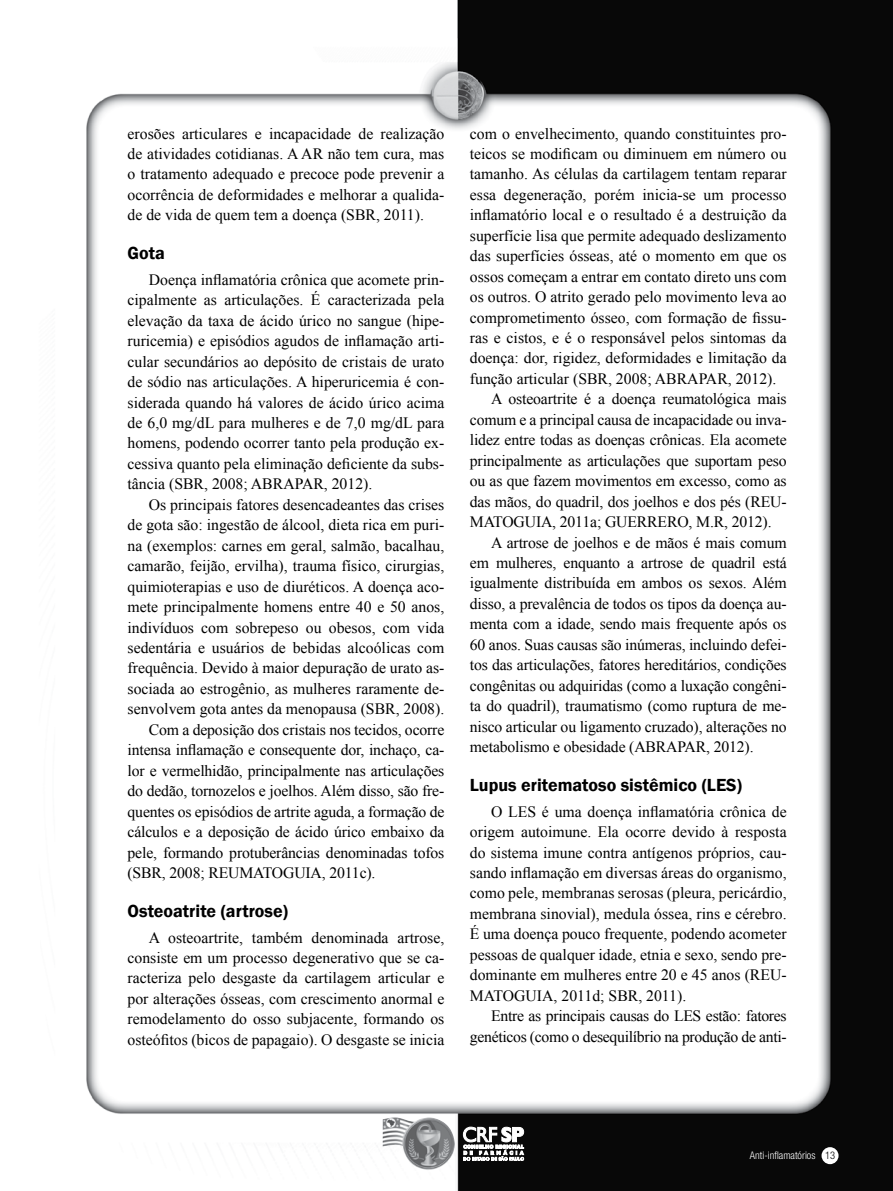
<style>
.page{position:relative;width:893px;height:1191px;background:#fff}
.page>*{position:absolute;margin:0;border:0;box-sizing:border-box;transform-origin:0 0}
.t1{font:600 18px "Franklin Gothic";color:#000}
.t2{font:15.75px/20.4px "Times New Roman";color:#000;text-align:justify}
.t3{font:15.75px/20.4px "Times New Roman";letter-spacing:-.02em;color:#000;text-align:right}
.t4{font:300 condensed 10.5px "Helvetica Neue";color:#fff}
.s1{color:#000}
</style>
<div class="page">
<img style="left:86px;top:0;width:807px;height:1191px">
<div style="left:821px;top:1147px;width:17px;height:17px;background:#fff;border-radius:50%"></div>
<svg style="left:463px;top:1126px;width:61px;height:34px"></svg>
<img style="left:383px;top:1117px;width:73px;height:52px">
<p class="t2" style="left:128px;top:123px;width:318px">erosões articulares e incapacidade de realização de atividades cotidianas. A AR não tem cura, mas o tratamento adequado e precoce pode prevenir a ocorrência de deformidades e melhorar a qualida&shy;de de vida de quem tem a doença (SBR, 2011).</p>
<p class="t1" style="left:128px;top:242px;width:39px">Gota</p>
<p class="t2" style="left:128px;top:269px;width:318px;text-indent:21px">Doença inflamatória crônica que acomete prin&shy;cipalmente as articulações. É caracterizada pela elevação da taxa de ácido úrico no sangue (hipe&shy;ruricemia) e episódios agudos de inflamação arti&shy;cular secundários ao depósito de cristais de urato de sódio nas articulações. A hiperuricemia é con&shy;siderada quando há valores de ácido úrico acima de 6,0 mg/dL para mulheres e de 7,0 mg/dL para homens, podendo ocorrer tanto pela produção ex&shy;cessiva quanto pela eliminação deficiente da subs&shy;tância (SBR, 2008; ABRAPAR, 2012).</p>
<p class="t2" style="left:149px;top:494px;width:297px">Os principais fatores desencadeantes das crises</p>
<p class="t2" style="left:128px;top:514px;width:318px">de gota são: ingestão de álcool, dieta rica em puri-</p>
<p class="t2" style="left:128px;top:535px;width:318px">na (exemplos: carnes em geral, salmão, bacalhau,</p>
<p class="t2" style="left:128px;top:555px;width:318px">camarão, feijão, ervilha), trauma físico, cirurgias,</p>
<p class="t2" style="left:128px;top:576px;width:318px">quimioterapias e uso de diuréticos. A doença aco-</p>
<p class="t2" style="left:128px;top:596px;width:318px">mete principalmente homens entre 40 e 50 anos,</p>
<p class="t2" style="left:128px;top:617px;width:318px">indivíduos com sobrepeso ou obesos, com vida</p>
<p class="t2" style="left:128px;top:637px;width:318px">sedentária e usuários de bebidas alcoólicas com</p>
<p class="t2" style="left:128px;top:657px;width:318px">frequência. Devido à maior depuração de urato as-</p>
<p class="t2" style="left:128px;top:678px;width:318px">sociada ao estrogênio, as mulheres raramente de-</p>
<p class="t2" style="left:128px;top:698px;width:318px">senvolvem gota antes da menopausa (SBR, 2008).</p>
<p class="t2" style="left:149px;top:719px;width:297px">Com a deposição dos cristais nos tecidos, ocorre</p>
<p class="t2" style="left:128px;top:739px;width:318px">intensa inflamação e consequente dor, inchaço, ca-</p>
<p class="t2" style="left:128px;top:760px;width:318px">lor e vermelhidão, principalmente nas articulações</p>
<p class="t2" style="left:128px;top:780px;width:318px">do dedão, tornozelos e joelhos. Além disso, são fre-</p>
<p class="t2" style="left:128px;top:801px;width:318px">quentes os episódios de artrite aguda, a formação de</p>
<p class="t2" style="left:128px;top:821px;width:318px">cálculos e a deposição de ácido úrico embaixo da</p>
<p class="t2" style="left:128px;top:841px;width:318px">pele, formando protuberâncias denominadas tofos</p>
<p class="t2" style="left:128px;top:862px;width:249px">(SBR, 2008; REUMATOGUIA, 2011c).</p>
<p class="t1" style="left:128px;top:899px;width:162px">Osteoatrite (artrose)</p>
<p class="t2" style="left:128px;top:926px;width:318px;text-indent:21px">A osteoartrite, também denominada artrose, consiste em um processo degenerativo que se ca&shy;racteriza pelo desgaste da cartilagem articular e por alterações ósseas, com crescimento anormal e remodelamento do osso subjacente, formando os osteófitos (bicos de papagaio). O desgaste se inicia</p>
<p class="t2" style="left:470px;top:123px;width:318px">com o envelhecimento, quando constituintes pro-</p>
<p class="t2" style="left:470px;top:143px;width:318px">teicos se modificam ou diminuem em número ou</p>
<p class="t2" style="left:470px;top:164px;width:318px">tamanho. As células da cartilagem tentam reparar</p>
<p class="t2" style="left:470px;top:184px;width:318px">essa degeneração, porém inicia-se um processo</p>
<p class="t2" style="left:470px;top:205px;width:318px">inflamatório local e o resultado é a destruição da</p>
<p class="t2" style="left:470px;top:225px;width:318px">superfície lisa que permite adequado deslizamento</p>
<p class="t2" style="left:470px;top:245px;width:318px">das superfícies ósseas, até o momento em que os</p>
<p class="t2" style="left:470px;top:266px;width:318px">ossos começam a entrar em contato direto uns com</p>
<p class="t2" style="left:470px;top:286px;width:318px">os outros. O atrito gerado pelo movimento leva ao</p>
<p class="t2" style="left:470px;top:307px;width:318px">comprometimento ósseo, com formação de fissu-</p>
<p class="t2" style="left:470px;top:327px;width:318px">ras e cistos, e é o responsável pelos sintomas da</p>
<p class="t2" style="left:470px;top:348px;width:318px">doença: dor, rigidez, deformidades e limitação da</p>
<p class="t2" style="left:470px;top:368px;width:308px">função articular (SBR, 2008; ABRAPAR, 2012).</p>
<p class="t2" style="left:491px;top:389px;width:297px">A osteoartrite é a doença reumatológica mais</p>
<p class="t2" style="left:470px;top:409px;width:318px">comum e a principal causa de incapacidade ou inva-</p>
<p class="t2" style="left:470px;top:429px;width:318px">lidez entre todas as doenças crônicas. Ela acomete</p>
<p class="t2" style="left:470px;top:450px;width:318px">principalmente as articulações que suportam peso</p>
<p class="t2" style="left:470px;top:470px;width:318px">ou as que fazem movimentos em excesso, como as</p>
<p class="t2" style="left:470px;top:491px;width:318px">das mãos, do quadril, dos joelhos e dos pés (REU-</p>
<p class="t2" style="left:470px;top:511px;width:303px">MATOGUIA, 2011a; GUERRERO, M.R, 2012).</p>
<p class="t2" style="left:491px;top:532px;width:297px">A artrose de joelhos e de mãos é mais comum</p>
<p class="t2" style="left:470px;top:552px;width:318px">em mulheres, enquanto a artrose de quadril está</p>
<p class="t2" style="left:470px;top:573px;width:318px">igualmente distribuída em ambos os sexos. Além</p>
<p class="t2" style="left:470px;top:593px;width:318px">disso, a prevalência de todos os tipos da doença au-</p>
<p class="t2" style="left:470px;top:613px;width:318px">menta com a idade, sendo mais frequente após os</p>
<p class="t2" style="left:470px;top:634px;width:318px">60 anos. Suas causas são inúmeras, incluindo defei-</p>
<p class="t2" style="left:470px;top:654px;width:318px">tos das articulações, fatores hereditários, condições</p>
<p class="t2" style="left:470px;top:675px;width:318px">congênitas ou adquiridas (como a luxação congêni-</p>
<p class="t2" style="left:470px;top:695px;width:318px">ta do quadril), traumatismo (como ruptura de me-</p>
<p class="t2" style="left:470px;top:716px;width:318px">nisco articular ou ligamento cruzado), alterações no</p>
<p class="t2" style="left:470px;top:736px;width:285px">metabolismo e obesidade (ABRAPAR, 2012).</p>
<p class="t1" style="left:470px;top:773px;width:274px">Lupus eritematoso sistêmico (LES)</p>
<p class="t2" style="left:470px;top:801px;width:318px;text-indent:21px">O LES é uma doença inflamatória crônica de origem autoimune. Ela ocorre devido à resposta do sistema imune contra antígenos próprios, cau&shy;sando inflamação em diversas áreas do organismo, como pele, membranas serosas (pleura, pericárdio, membrana sinovial), medula óssea, rins e cérebro.<br>É uma doença pouco frequente, podendo acometer pessoas de qualquer idade, etnia e sexo, sendo pre&shy;dominante em mulheres entre 20 e 45 anos (REU-MATOGUIA, 2011d; SBR, 2011).</p>
<p class="t3" style="left:470px;top:1005px;width:318px">Entre as principais causas do LES estão: fatores genéticos (como o desequilíbrio na produção de anti-</p>
<p class="t4" style="left:750px;top:1149px;width:87px">Anti-inflamatórios <span class="s1">13</span></p>
</div>
